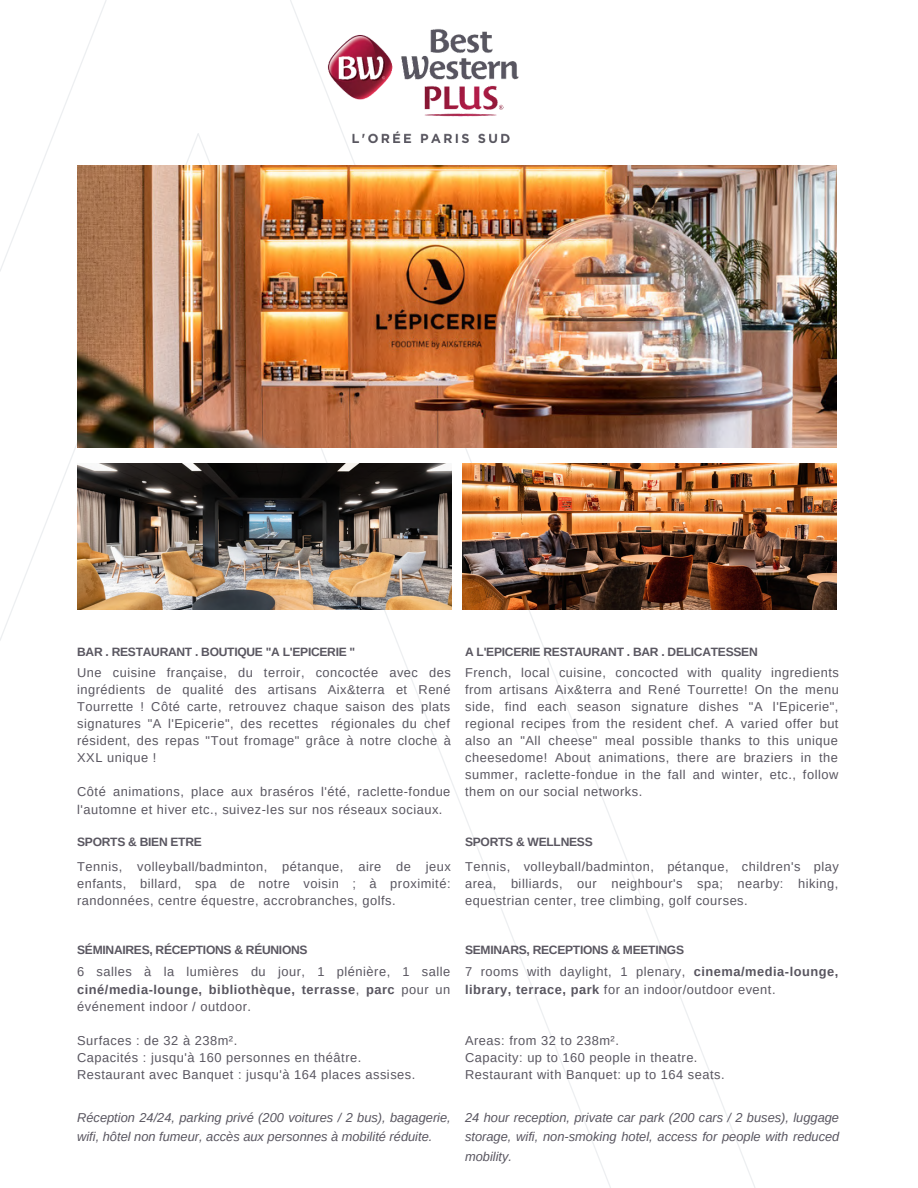
<style>
.page{position:relative;width:918px;height:1188px;background:#fff}
.page>*{position:absolute;margin:0;border:0;box-sizing:border-box;transform-origin:0 0}
.t1{font:12.9px/17.1px "Arimo";letter-spacing:.04em;color:#595660;text-align:justify}
.t2{font:italic 12.9px/19.2px "Arimo";color:#595660}
.t3{font:700 12px "Arimo";letter-spacing:-.02em;color:#595660}
.s1{font-weight:700}
</style>
<div class="page">
<svg style="left:0;top:0;width:107px;height:271px"></svg>
<img style="left:77px;top:165px;width:760px;height:283px">
<img style="left:77px;top:463px;width:375px;height:147px">
<img style="left:462px;top:463px;width:375px;height:147px">
<img style="left:286px;top:0;width:276px;height:219px">
<p class="t3" style="left:77px;top:645px;width:280px">BAR . RESTAURANT . BOUTIQUE "A L'EPICERIE "</p>
<p class="t1" style="left:77px;top:664px;width:375px">Une cuisine française, du terroir, concoctée avec des ingrédients de qualité des artisans Aix&amp;terra et René Tourrette ! Côté carte, retrouvez chaque saison des plats signatures "A l'Epicerie", des recettes régionales du chef résident, des repas "Tout fromage" grâce à notre cloche à XXL unique !</p>
<p class="t1" style="left:77px;top:783px;width:375px">Côté animations, place aux braséros l'été, raclette-fondue l'automne et hiver etc., suivez-les sur nos réseaux sociaux.</p>
<p class="t3" style="left:77px;top:835px;width:126px">SPORTS &amp; BIEN ETRE</p>
<p class="t1" style="left:77px;top:858px;width:375px">Tennis, volleyball/badminton, pétanque, aire de jeux enfants, billard, spa de notre voisin ; à proximité: randonnées, centre équestre, accrobranches, golfs.</p>
<p class="t3" style="left:77px;top:943px;width:232px">SÉMINAIRES, RÉCEPTIONS &amp; RÉUNIONS</p>
<p class="t1" style="left:77px;top:963px;width:375px">6 salles à la lumières du jour, 1 plénière, 1 salle <span class="s1">ciné/media-lounge, bibliothèque, terrasse</span>, <span class="s1">parc</span> pour un événement indoor / outdoor.</p>
<p class="t1" style="left:77px;top:1032px;width:162px">Surfaces : de 32 à 238m².</p>
<p class="t1" style="left:77px;top:1049px;width:286px">Capacités : jusqu'à 160 personnes en théâtre.</p>
<p class="t1" style="left:77px;top:1066px;width:340px">Restaurant avec Banquet : jusqu'à 164 places assises.</p>
<p class="t2" style="left:77px;top:1108px;width:375px">Réception 24/24, parking privé (200 voitures / 2 bus), bagagerie, wifi, hôtel non fumeur, accès aux personnes à mobilité réduite.</p>
<p class="t3" style="left:465px;top:645px;width:294px">A L'EPICERIE RESTAURANT . BAR . DELICATESSEN</p>
<p class="t1" style="left:465px;top:664px;width:375px">French, local cuisine, concocted with quality ingredients from artisans Aix&amp;terra and René Tourrette! On the menu side, find each season signature dishes "A l'Epicerie", regional recipes from the resident chef. A varied offer but also an "All cheese" meal possible thanks to this unique cheesedome! About animations, there are braziers in the summer, raclette-fondue in the fall and winter, etc., follow them on our social networks.</p>
<p class="t3" style="left:465px;top:835px;width:129px">SPORTS &amp; WELLNESS</p>
<p class="t1" style="left:465px;top:858px;width:375px">Tennis, volleyball/badminton, pétanque, children's play area, billiards, our neighbour's spa; nearby: hiking, equestrian center, tree climbing, golf courses.</p>
<p class="t3" style="left:465px;top:943px;width:220px">SEMINARS, RECEPTIONS &amp; MEETINGS</p>
<p class="t1" style="left:465px;top:963px;width:375px">7 rooms with daylight, 1 plenary, <span class="s1">cinema/media-lounge, library, terrace, park</span> for an indoor/outdoor event.</p>
<p class="t1" style="left:465px;top:1032px;width:155px">Areas: from 32 to 238m².</p>
<p class="t1" style="left:465px;top:1049px;width:234px">Capacity: up to 160 people in theatre.</p>
<p class="t1" style="left:465px;top:1066px;width:261px">Restaurant with Banquet: up to 164 seats.</p>
<p class="t2" style="left:465px;top:1108px;width:376px;text-align:justify">24 hour reception, private car park (200 cars / 2 buses), luggage storage, wifi, non-smoking hotel, access for people with reduced mobility.</p>
</div>
